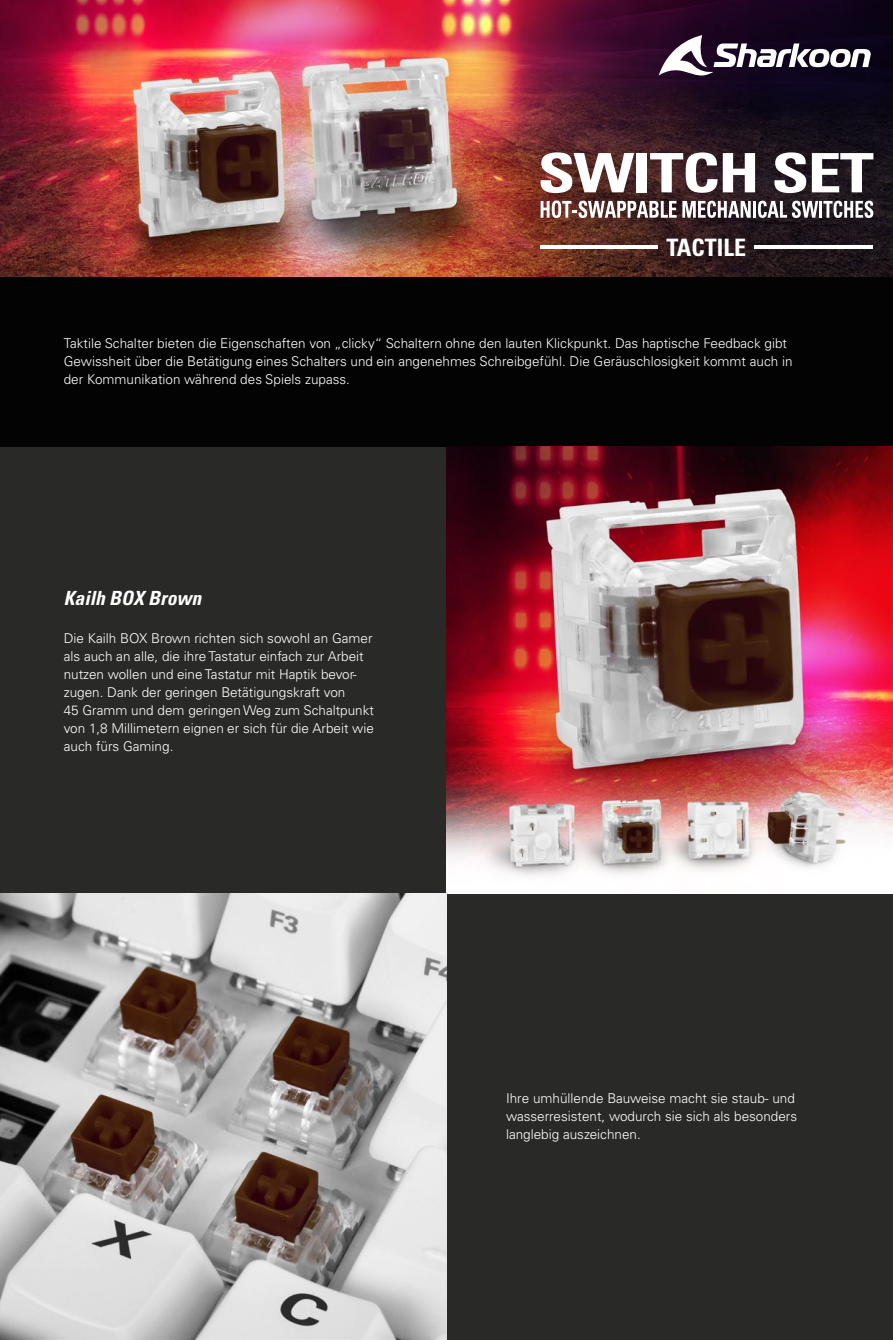
<style>
.page{position:relative;width:893px;height:1340px;background:#fff}
.page>*{position:absolute;margin:0;border:0;box-sizing:border-box;transform-origin:0 0}
.t1{font:24px "Univers LTCYR 67 Bold Cond";color:#fff}
.t2{font:19.5px "Univers LTCYR 67 Bold Cond Obl";color:#fff}
.t3{font:300 13.5px/18px "Univers LTCYR 45";color:#fff}
</style>
<div class="page">
<div style="left:0;top:0;width:893px;height:1339px;background:#292a28"></div>
<div style="left:0;top:276px;width:893px;height:170px;background:#030304"></div>
<img style="left:446px;top:446px;width:447px;height:447px">
<img style="left:0;top:893px;width:446px;height:446px">
<img style="left:0;top:0;width:893px;height:276px">
<svg style="left:541px;top:200px;width:210px;height:18px;background:#9d8b8b"></svg>
<hr style="left:753px;top:201px;width:3px;height:17px;background:#fff">
<svg style="left:758px;top:201px;width:115px;height:17px"></svg>
<svg style="left:541px;top:152px;width:93px;height:41px;background:#b59f9d"></svg>
<div style="left:637px;top:153px;width:10px;height:39px;background:#fff"></div>
<svg style="left:650px;top:152px;width:67px;height:41px;background:#968688"></svg>
<svg style="left:723px;top:153px;width:32px;height:39px"></svg>
<svg style="left:774px;top:152px;width:32px;height:41px"></svg>
<svg style="left:812px;top:153px;width:61px;height:39px;background:#918e91"></svg>
<svg style="left:659px;top:35px;width:212px;height:43px;background:#5d5264"></svg>
<hr style="left:540px;top:246px;width:118px;height:3px;background:#fff">
<hr style="left:754px;top:246px;width:118px;height:3px;background:#fff">
<h1 class="t1" style="left:666px;top:233px;width:81px">TACTILE</h1>
<p class="t3" style="left:64px;top:334px;width:730px">Taktile Schalter bieten die Eigenschaften von „clicky“ Schaltern ohne den lauten Klickpunkt. Das haptische Feedback gibt<br>Gewissheit über die Betätigung eines Schalters und ein angenehmes Schreibgefühl. Die Geräuschlosigkeit kommt auch in der Kommunikation während des Spiels zupass.</p>
<h2 class="t2" style="left:64px;top:586px;width:139px">Kailh BOX Brown</h2>
<p class="t3" style="left:64px;top:628px;width:312px">Die Kailh BOX Brown richten sich sowohl an Gamer als auch an alle, die ihre Tastatur einfach zur Arbeit nutzen wollen und eine Tastatur mit Haptik bevor&shy;zugen. Dank der geringen Betätigungskraft von<br>45 Gramm und dem geringen Weg zum Schaltpunkt von 1,8 Millimetern eignen er sich für die Arbeit wie auch fürs Gaming.</p>
<p class="t3" style="left:506px;top:1089px;width:293px">Ihre umhüllende Bauweise macht sie staub- und wasserresistent, wodurch sie sich als besonders langlebig auszeichnen.</p>
</div>
